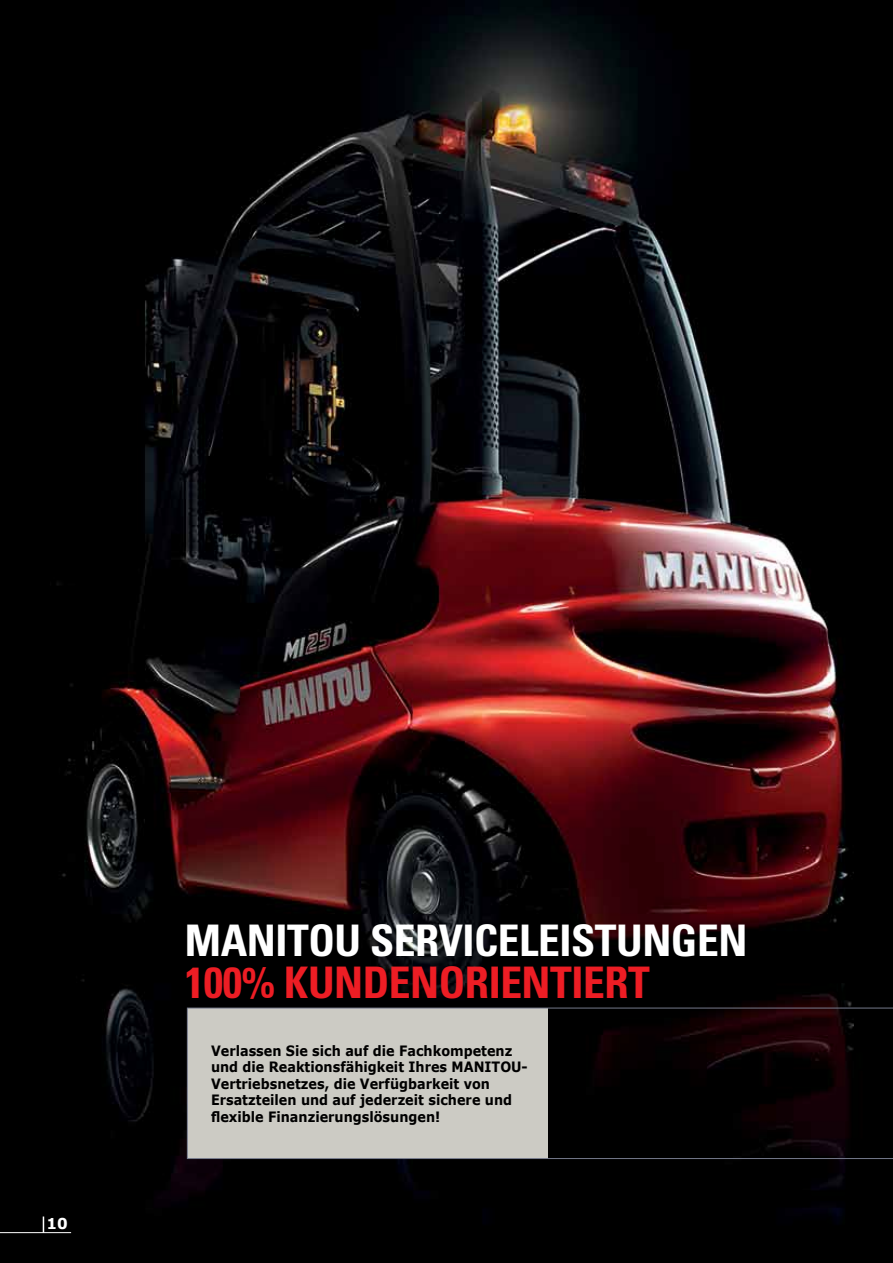
<style>
.page{position:relative;width:893px;height:1263px;background:#fff}
.page>*{position:absolute;margin:0;border:0;box-sizing:border-box;transform-origin:0 0}
.t1{font:700 condensed 43.5px "Univers";letter-spacing:-.01em;color:#fff}
.t2{font:700 condensed 43.5px "Univers";letter-spacing:-.01em;color:#ed1d24}
.t3{font:700 15px "Verdana";color:#fff}
.t4{font:700 14.25px/16.5px "Verdana";color:#000;scale:.9 1}
</style>
<div class="page">
<img style="left:0;top:0;width:893px;height:1263px">
<svg style="left:187px;top:1008px;width:706px;height:151px;background:#6b6865"></svg>
<hr style="left:0;top:1232px;width:71px;height:1px;background:#fff">
<svg style="left:43px;top:1216px;width:1px;height:16px"></svg>
<p class="t3" style="left:47px;top:1212px;width:23px">10</p>
<h1 class="t1" style="left:185px;top:914px;width:564px">MANITOU SERVICELEISTUNGEN</h1>
<h1 class="t2" style="left:185px;top:956px;width:467px">100% KUNDENORIENTIERT</h1>
<p class="t4" style="left:211px;top:1042px;width:353px">Verlassen Sie sich auf die Fachkompetenz und die Reaktionsfähigkeit Ihres MANITOU-Vertriebsnetzes, die Verfügbarkeit von Ersatzteilen und auf jederzeit sichere und flexible Finanzierungslösungen!</p>
</div>
